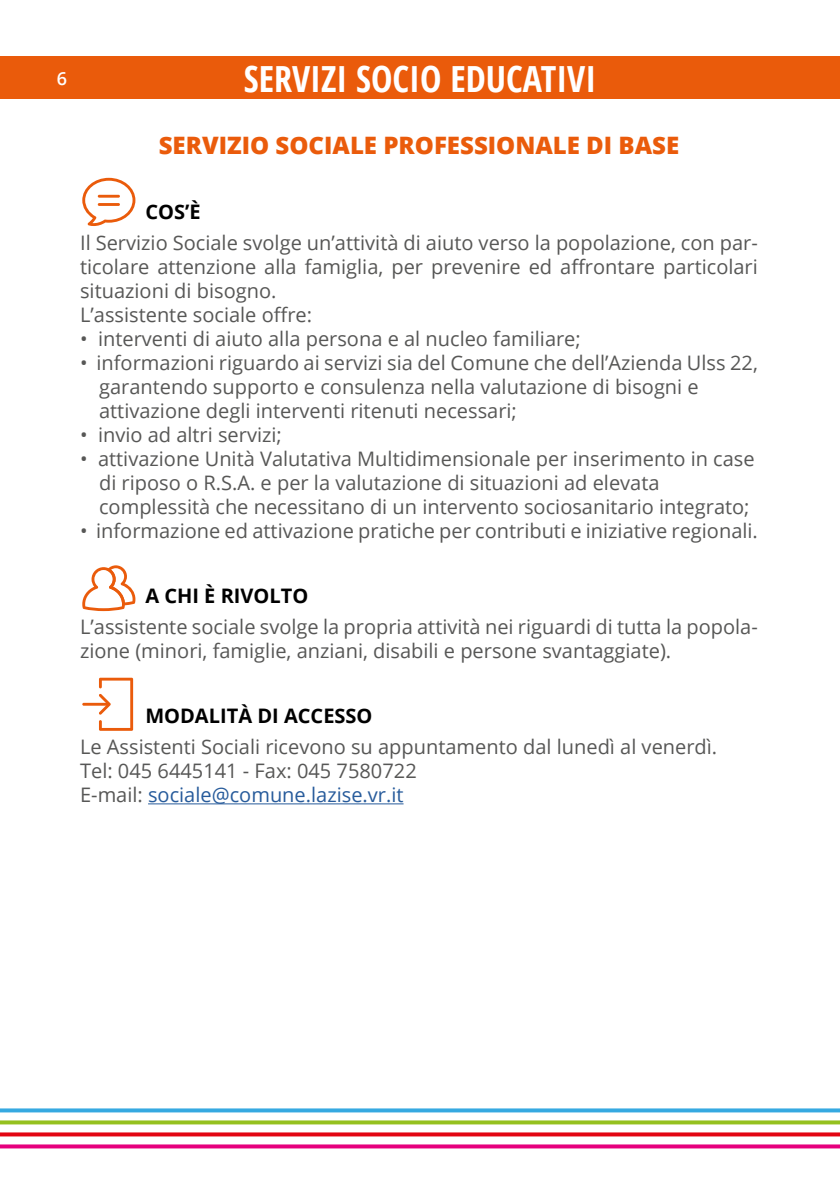
<style>
.page{position:relative;width:840px;height:1191px;background:#fff}
.page>*{position:absolute;margin:0;border:0;box-sizing:border-box;transform-origin:0 0}
.t1{font:700 condensed 36px "Open Sans";color:#fff}
.t2{font:800 24px "Open Sans";color:#ea5b0b}
.t3{font:20px/24px "Open Sans";color:#575756}
.t4{font:700 20px "Open Sans";color:#000}
.t5{font:600 18px "Open Sans";color:#fff}
.s1{color:#275b9b}
</style>
<div class="page">
<svg style="left:0;top:1108px;width:839px;height:4px;fill:#36a9e1"></svg>
<svg style="left:0;top:1120px;width:839px;height:4px;fill:#95c11f"></svg>
<svg style="left:0;top:1132px;width:839px;height:4px;fill:#e30613"></svg>
<svg style="left:0;top:1144px;width:839px;height:4px;fill:#e6007d"></svg>
<div style="left:0;top:57px;width:839px;height:42px;background:#ea5b0b"></div>
<hr style="left:148px;top:803px;width:255px;height:1px;background:#275b9b">
<svg style="left:82px;top:565px;width:53px;height:46px"></svg>
<svg style="left:82px;top:178px;width:53px;height:48px"></svg>
<hr style="left:98px;top:195px;width:22px;height:3px;background:#ea5b0b">
<hr style="left:98px;top:203px;width:22px;height:3px;background:#ea5b0b">
<svg style="left:99px;top:677px;width:34px;height:54px"></svg>
<hr style="left:82px;top:703px;width:26px;height:2px;background:#ea5b0b">
<p class="t5" style="left:57px;top:66px;width:12px">6</p>
<h1 class="t1" style="left:244px;top:54px;width:353px">SERVIZI SOCIO EDUCATIVI</h1>
<p class="t2" style="left:159px;top:127px;width:521px">SERVIZIO SOCIALE PROFESSIONALE DI BASE</p>
<p class="t4" style="left:145px;top:197px;width:57px">COS’È</p>
<p class="t3" style="left:80px;top:230px;width:679px">Il Servizio Sociale svolge un’attività di aiuto verso la popolazione, con par&shy;ticolare attenzione alla famiglia, per prevenire ed affrontare particolari situazioni di bisogno.<br>L’assistente sociale offre:</p>
<p class="t3" style="left:80px;top:326px;width:502px">• interventi di aiuto alla persona e al nucleo familiare;</p>
<p class="t3" style="left:99px;top:350px;width:660px;text-indent:-19px">• informazioni riguardo ai servizi sia del Comune che dell’Azienda Ulss 22, garantendo supporto e consulenza nella valutazione di bisogni e attivazione degli interventi ritenuti necessari;</p>
<p class="t3" style="left:80px;top:422px;width:203px">• invio ad altri servizi;</p>
<p class="t3" style="left:99px;top:446px;width:656px;text-indent:-19px">• attivazione Unità Valutativa Multidimensionale per inserimento in case di riposo o R.S.A. e per la valutazione di situazioni ad elevata complessità che necessitano di un intervento sociosanitario integrato;</p>
<p class="t3" style="left:80px;top:518px;width:679px">• informazione ed attivazione pratiche per contributi e iniziative regionali.</p>
<p class="t4" style="left:145px;top:581px;width:164px">A CHI È RIVOLTO</p>
<p class="t3" style="left:80px;top:614px;width:679px">L’assistente sociale svolge la propria attività nei riguardi di tutta la popola&shy;zione (minori, famiglie, anziani, disabili e persone svantaggiate).</p>
<p class="t4" style="left:145px;top:701px;width:228px">MODALITÀ DI ACCESSO</p>
<p class="t3" style="left:80px;top:734px;width:638px">Le Assistenti Sociali ricevono su appuntamento dal lunedì al venerdì.<br>Tel: 045 6445141 - Fax: 045 7580722<br>E-mail: <span class="s1">sociale@comune.lazise.vr.it</span></p>
</div>
